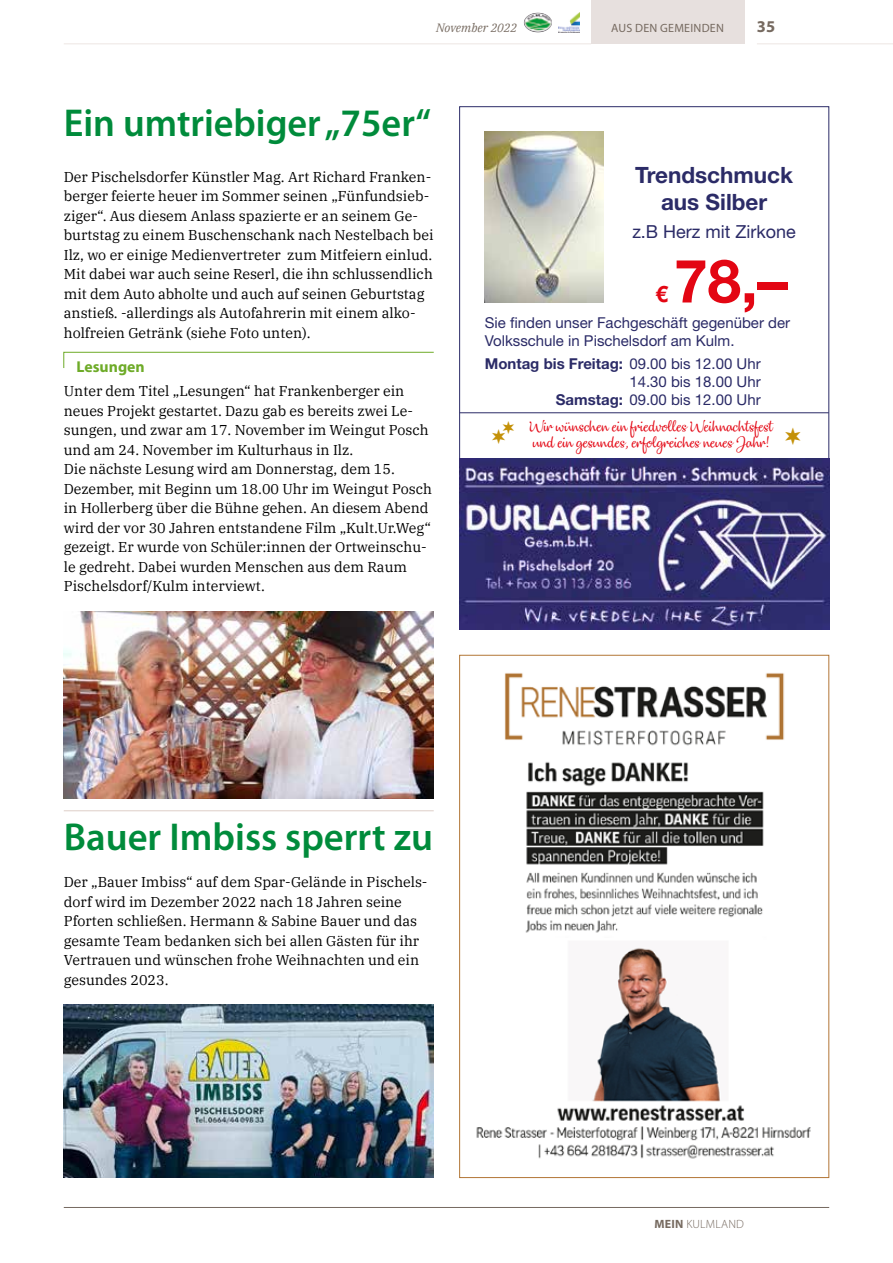
<style>
.page{position:relative;width:893px;height:1263px;background:#fff}
.page>*{position:absolute;margin:0;border:0;box-sizing:border-box;transform-origin:0 0}
.t1{font:700 60px "Helvetica Neue LT Pro";color:#e30613}
.t2{font:600 39px "Myriad Pro";color:#008b3b}
.t3{font:700 22.5px/27px "Helvetica Neue LT Pro";color:#2b2b67;text-align:center}
.t4{font:700 22.5px "Helvetica Neue LT Pro";color:#e30613}
.t5{font:18px "Helvetica Neue LT Pro";color:#2b2b67}
.t6{font:700 16.5px "Myriad Pro";color:#766a60}
.t7{font:700 15.75px "Myriad Pro";color:#6eab28}
.t8{font:15px/18px "Helvetica Neue LT Pro";color:#2b2b67}
.t9{font:15px/16.5px "Dulcelin";color:#e30613}
.t10{font:14.25px/19.5px "IBM Plex Serif";color:#000}
.t11{font:12px "Myriad Pro";letter-spacing:.02em;color:#766a60}
.t12{font:300 12px "Myriad Pro";letter-spacing:.02em;color:#766a60}
.t13{font:italic 12px "IBM Plex Serif";color:#766a60}
.s1{font-weight:700}
</style>
<div class="page">
<hr style="left:757px;top:43px;width:136px;height:1px;background:#ede6e3">
<hr style="left:64px;top:43px;width:527px;height:1px;background:#ede6e3">
<div style="left:591px;top:0;width:153px;height:44px;background:#e7e0de"></div>
<hr style="left:64px;top:1207px;width:765px;height:1px;background:#766a60">
<img style="left:559px;top:13px;width:21px;height:20px">
<img style="left:524px;top:13px;width:14px;height:7px">
<img style="left:459px;top:459px;width:370px;height:170px">
<img style="left:485px;top:132px;width:119px;height:170px">
<hr style="left:460px;top:412px;width:369px;height:1px;background:#2b2b67">
<img style="left:64px;top:611px;width:370px;height:187px">
<img style="left:64px;top:1005px;width:370px;height:173px">
<svg style="left:63px;top:351px;width:371px;height:17px"></svg>
<hr style="left:64px;top:810px;width:370px;height:1px;background:#decec8">
<img style="left:476px;top:762px;width:335px;height:397px">
<img style="left:504px;top:673px;width:281px;height:73px">
<p class="t13" style="left:436px;top:19px;width:82px">November 2022</p>
<p class="t11" style="left:611px;top:21px;width:114px">AUS DEN GEMEINDEN</p>
<p class="t6" style="left:757px;top:16px;width:20px">35</p>
<h2 class="t2" style="left:64px;top:98px;width:369px">Ein umtriebiger „75er“</h2>
<p class="t10" style="left:64px;top:166px;width:371px">Der Pischelsdorfer Künstler Mag. Art Richard Franken&shy;berger feierte heuer im Sommer seinen „Fünfundsieb&shy;ziger“. Aus diesem Anlass spazierte er an seinem Ge&shy;burtstag zu einem Buschenschank nach Nestelbach bei Ilz, wo er einige Medienvertreter zum Mitfeiern einlud.<br>Mit dabei war auch seine Reserl, die ihn schlussendlich mit dem Auto abholte und auch auf seinen Geburtstag anstieß. -allerdings als Autofahrerin mit einem alko&shy;holfreien Getränk (siehe Foto unten).</p>
<p class="t7" style="left:77px;top:357px;width:70px">Lesungen</p>
<p class="t10" style="left:64px;top:380px;width:370px">Unter dem Titel „Lesungen“ hat Frankenberger ein neues Projekt gestartet. Dazu gab es bereits zwei Le&shy;sungen, und zwar am 17. November im Weingut Posch und am 24. November im Kulturhaus in Ilz.<br>Die nächste Lesung wird am Donnerstag, dem 15.<br>Dezember, mit Beginn um 18.00 Uhr im Weingut Posch in Hollerberg über die Bühne gehen. An diesem Abend wird der vor 30 Jahren entstandene Film „Kult.Ur.Weg“ gezeigt. Er wurde von Schüler:innen der Ortweinschu&shy;le gedreht. Dabei wurden Menschen aus dem Raum Pischelsdorf/Kulm interviewt.</p>
<h3 class="t3" style="left:635px;top:161px;width:159px">Trendschmuck aus Silber</h3>
<p class="t5" style="left:632px;top:221px;width:165px">z.B Herz mit Zirkone</p>
<h1 class="t1" style="left:674px;top:243px;width:115px">78,–</h1>
<p class="t8" style="left:485px;top:314px;width:307px">Sie finden unser Fachgeschäft gegenüber der<br>Volksschule in Pischelsdorf am Kulm.</p>
<p class="t8" style="left:485px;top:354px;width:278px;text-align:right"><span class="s1">Montag bis Freitag:</span> 09.00 bis 12.00 Uhr<br>14.30 bis 18.00 Uhr<br><span class="s1">Samstag:</span> 09.00 bis 12.00 Uhr</p>
<p class="t9" style="left:530px;top:419px;width:245px">Wir wünschen ein friedvolles Weihnachtsfest und ein gesundes, erfolgreiches neues Jahr!</p>
<h3 class="t4" style="left:655px;top:280px;width:14px">€</h3>
<h2 class="t2" style="left:64px;top:812px;width:371px">Bauer Imbiss sperrt zu</h2>
<p class="t10" style="left:64px;top:871px;width:365px">Der „Bauer Imbiss“ auf dem Spar-Gelände in Pischels&shy;dorf wird im Dezember 2022 nach 18 Jahren seine Pforten schließen. Hermann &amp; Sabine Bauer und das gesamte Team bedanken sich bei allen Gästen für ihr Vertrauen und wünschen frohe Weihnachten und ein gesundes 2023.</p>
<p class="t12" style="left:654px;top:1216px;width:91px"><span class="s1">MEIN</span> KULMLAND</p>
</div>
